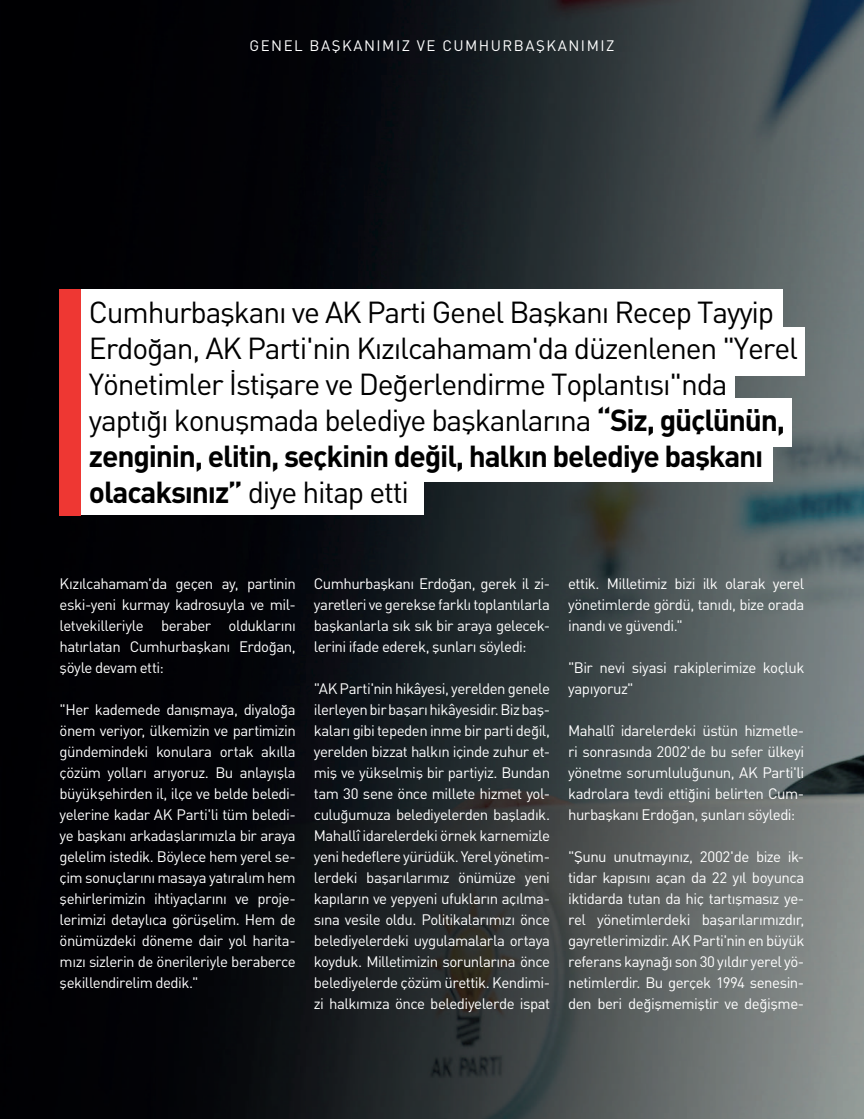
<style>
.page{position:relative;width:864px;height:1119px;background:#fff}
.page>*{position:absolute;margin:0;border:0;box-sizing:border-box;transform-origin:0 0}
.t1{font:30px/36px "DINT";letter-spacing:-.04em;color:#000}
.t2{font:30px "DINT Bold";letter-spacing:-.04em;color:#000}
.t3{font:15px/21px "DINT";letter-spacing:-.035em;color:#fff;text-align:justify}
.t4{font:15px "DINT";letter-spacing:.1em;color:#fff}
.s1{font-family:"DINT Bold"}
</style>
<div class="page">
<img style="left:0;top:0;width:863px;height:1118px">
<div style="left:81px;top:433px;width:691px;height:49px;background:#fff"></div>
<div style="left:81px;top:398px;width:710px;height:49px;background:#fff"></div>
<div style="left:81px;top:359px;width:653px;height:49px;background:#fff"></div>
<div style="left:81px;top:326px;width:723px;height:49px;background:#fff"></div>
<div style="left:81px;top:289px;width:701px;height:49px;background:#fff"></div>
<div style="left:81px;top:466px;width:342px;height:49px;background:#fff"></div>
<div style="left:60px;top:289px;width:21px;height:226px;background:#ee3733"></div>
<p class="t4" style="left:249px;top:37px;width:366px">GENEL BAŞKANIMIZ VE CUMHURBAŞKANIMIZ</p>
<h1 class="t1" style="left:89px;top:293px;width:710px">Cumhurbaşkanı ve AK Parti Genel Başkanı Recep Tayyip Erdoğan, AK Parti'nin Kızılcahamam'da düzenlenen "Yerel Yönetimler İstişare ve Değerlendirme Toplantısı"nda yaptığı konuşmada belediye başkanlarına <span class="s1">“Siz, güçlünün,</span></h1>
<h1 class="t2" style="left:89px;top:436px;width:675px">zenginin, elitin, seçkinin değil, halkın belediye başkanı</h1>
<h1 class="t1" style="left:89px;top:473px;width:321px"><span class="s1">olacaksınız”</span> diye hitap etti</h1>
<p class="t3" style="left:60px;top:573px;width:238px">Kızılcahamam'da geçen ay, partinin eski-yeni kurmay kadrosuyla ve mil&shy;letvekilleriyle beraber olduklarını hatırlatan Cumhurbaşkanı Erdoğan, şöyle devam etti:</p>
<p class="t3" style="left:60px;top:699px;width:238px">"Her kademede danışmaya, diyaloğa önem veriyor, ülkemizin ve partimizin gündemindeki konulara ortak akılla çözüm yolları arıyoruz. Bu anlayışla büyükşehirden il, ilçe ve belde beledi&shy;yelerine kadar AK Parti'li tüm beledi&shy;ye başkanı arkadaşlarımızla bir araya gelelim istedik. Böylece hem yerel se&shy;çim sonuçlarını masaya yatıralım hem şehirlerimizin ihtiyaçlarını ve proje&shy;lerimizi detaylıca görüşelim. Hem de önümüzdeki döneme dair yol harita&shy;mızı sizlerin de önerileriyle beraberce şekillendirelim dedik."</p>
<p class="t3" style="left:314px;top:573px;width:238px">Cumhurbaşkanı Erdoğan, gerek il zi&shy;yaretleri ve gerekse farklı toplantılarla başkanlarla sık sık bir araya gelecek&shy;lerini ifade ederek, şunları söyledi:</p>
<p class="t3" style="left:314px;top:678px;width:238px">"AK Parti'nin hikâyesi, yerelden genele ilerleyen bir başarı hikâyesidir. Biz baş&shy;kaları gibi tepeden inme bir parti değil, yerelden bizzat halkın içinde zuhur et&shy;miş ve yükselmiş bir partiyiz. Bundan tam 30 sene önce millete hizmet yol&shy;culuğumuza belediyelerden başladık.<br>Mahallî idarelerdeki örnek karnemizle yeni hedeflere yürüdük. Yerel yönetim&shy;lerdeki başarılarımız önümüze yeni kapıların ve yepyeni ufukların açılma&shy;sına vesile oldu. Politikalarımızı önce belediyelerdeki uygulamalarla ortaya koyduk. Milletimizin sorunlarına önce belediyelerde çözüm ürettik. Kendimi&shy;zi halkımıza önce belediyelerde ispat</p>
<p class="t3" style="left:568px;top:573px;width:238px">ettik. Milletimiz bizi ilk olarak yerel yönetimlerde gördü, tanıdı, bize orada inandı ve güvendi."</p>
<p class="t3" style="left:568px;top:657px;width:238px">"Bir nevi siyasi rakiplerimize koçluk yapıyoruz"</p>
<p class="t3" style="left:568px;top:720px;width:238px">Mahallî idarelerdeki üstün hizmetle&shy;ri sonrasında 2002'de bu sefer ülkeyi yönetme sorumluluğunun, AK Parti'li kadrolara tevdi ettiğini belirten Cum&shy;hurbaşkanı Erdoğan, şunları söyledi:</p>
<p class="t3" style="left:568px;top:846px;width:238px">"Şunu unutmayınız, 2002'de bize ik&shy;tidar kapısını açan da 22 yıl boyunca iktidarda tutan da hiç tartışmasız ye&shy;rel yönetimlerdeki başarılarımızdır, gayretlerimizdir. AK Parti'nin en büyük referans kaynağı son 30 yıldır yerel yö&shy;netimlerdir. Bu gerçek 1994 senesin&shy;den beri değişmemiştir ve değişme-</p>
</div>
